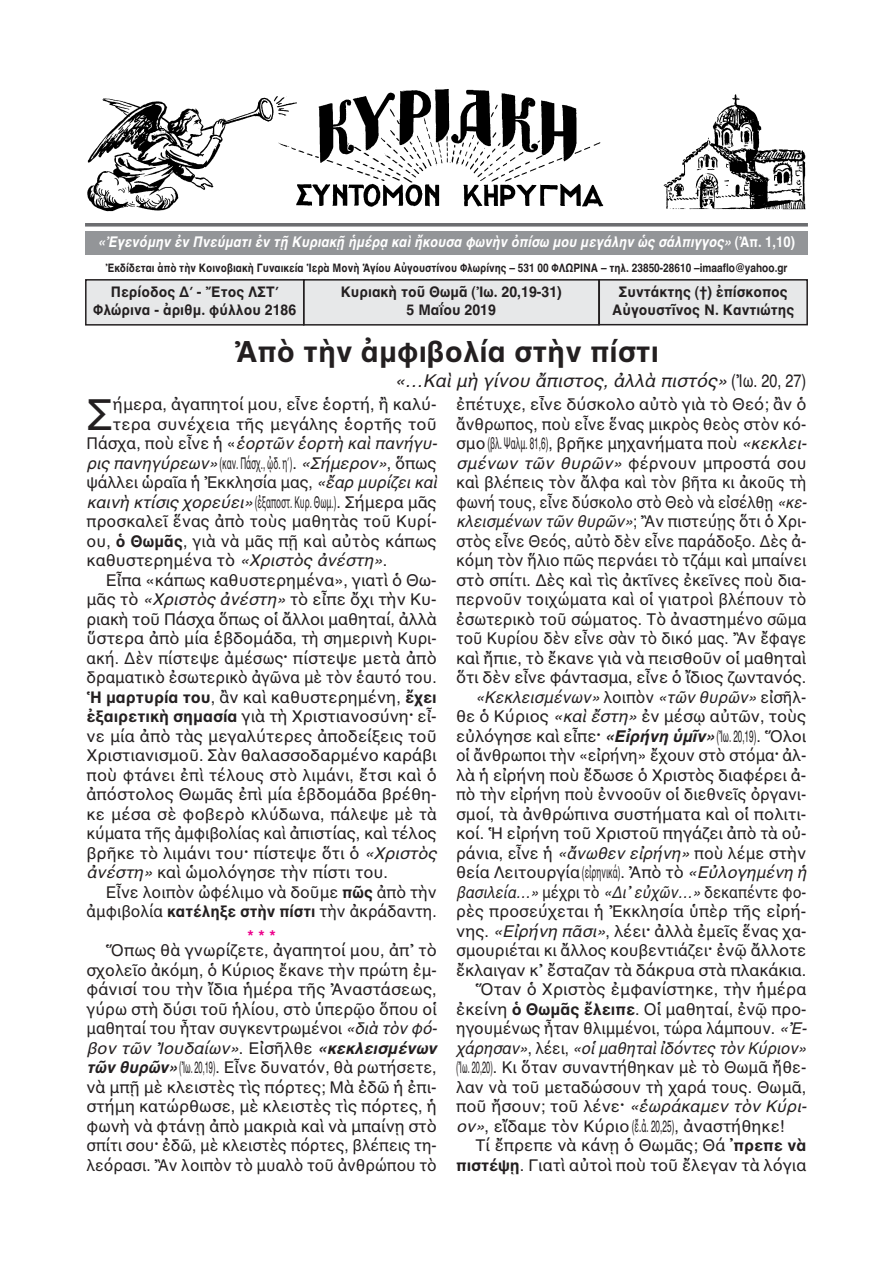
<style>
.page{position:relative;width:893px;height:1263px;background:#fff}
.page>*{position:absolute;margin:0;border:0;box-sizing:border-box;transform-origin:0 0}
.t1{font:43.5px "AL Helvetica";color:#231f20}
.t2{font:700 30px "AL Helvetica";color:#231f20}
.t3{font:italic 18px "AL Helvetica";color:#231f20}
.t4{font:16.5px/19.5px "AL Helvetica";color:#231f20;text-align:justify}
.t5{font:16.5px "AL Helvetica";color:#231f20;scale:.95 1}
.t6{font:italic 16.5px "AL Helvetica";color:#231f20}
.t7{font:italic 16.5px "AL Helvetica";color:#231f20;scale:.93 1}
.t8{font:16.5px "AL Helvetica";color:#231f20;scale:.93 1}
.t9{font:16.5px "AL Helvetica";color:#231f20;scale:.5 1}
.t10{font:16.5px "AL Helvetica";color:#231f20;scale:.45 1}
.t11{font:italic 16.5px "AL Helvetica";color:#231f20;scale:.88 1}
.t12{font:16.5px "AL Helvetica";color:#231f20;scale:.96 1}
.t13{font:16.5px "AL Helvetica";color:#231f20;scale:.9 1}
.t14{font:italic 16.5px "AL Helvetica";color:#231f20;scale:.95 1}
.t15{font:700 16.5px "AL Helvetica";color:#ed028c}
.t16{font:700 15px/18px "AL Helvetica";color:#231f20;text-align:center;scale:.95 1}
.t17{font:italic 700 15px "AL Helvetica";color:#fff;scale:.88 1}
.t18{font:700 12px "AL Helvetica";color:#231f20;scale:.85 1}
.s1{font-style:normal}
.s2{font-style:italic}
.s3{font-weight:700}
.s4{font-weight:700;font-style:italic}
.s5{font-weight:700;font-style:normal}
</style>
<div class="page">
<div style="left:304px;top:281px;width:294px;height:43px;background:#e7e8e9"></div>
<div style="left:303px;top:279px;width:297px;height:47px;border:2px solid #231f20"></div>
<div style="left:87px;top:281px;width:216px;height:43px;background:#e7e8e9"></div>
<div style="left:85px;top:279px;width:219px;height:47px;border:2px solid #231f20"></div>
<div style="left:600px;top:281px;width:206px;height:43px;background:#e7e8e9"></div>
<div style="left:598px;top:279px;width:210px;height:46px;border:2px solid #231f20"></div>
<svg style="left:85px;top:223px;width:723px;height:4px;background:#7b7c7f"></svg>
<div style="left:85px;top:231px;width:723px;height:23px;background:#939598"></div>
<img style="left:87px;top:89px;width:719px;height:123px">
<p class="t17" style="left:98px;top:233px;width:794px">«Ἐγενόμην ἐν Πνεύματι ἐν τῇ Κυριακῇ ἡμέρᾳ καὶ ἤκουσα φωνὴν ὀπίσω μου μεγάλην ὡς σάλπιγγος» <span class="s1">(Ἀπ. 1,10)</span></p>
<p class="t18" style="left:105px;top:261px;width:804px">Ἐκδίδεται ἀπὸ τὴν Κοινοβιακὴ Γυναικεία Ἱερὰ Μονὴ Ἁγίου Αὐγουστίνου Φλωρίνης – 531 00 ΦΛΩΡΙΝΑ – τηλ. 23850-28610 –imaaflo@yahoo.gr</p>
<p class="t16" style="left:93px;top:283px;width:215px">Περίοδος Δ΄ - Ἔτος ΛΣΤ΄<br>Φλώρινα - ἀριθμ. φύλλου 2186</p>
<p class="t16" style="left:612px;top:283px;width:193px">Συντάκτης (†) ἐπίσκοπος<br>Αὐγουστῖνος Ν. Καντιώτης</p>
<h2 class="t2" style="left:234px;top:334px;width:426px">Ἀπὸ τὴν ἀμφιβολία στὴν πίστι</h2>
<p class="t3" style="left:395px;top:370px;width:413px">«…Καὶ μὴ γίνου ἄπιστος, ἀλλὰ πιστός» <span class="s1">(Ἰω. 20, 27)</span></p>
<p class="t16" style="left:341px;top:283px;width:234px">Κυριακὴ τοῦ Θωμᾶ (Ἰω. 20,19-31)<br>5 Μαΐου 2019</p>
<h1 class="t1" style="left:87px;top:389px;width:28px">Σ</h1>
<p class="t4" style="left:113px;top:395px;width:325px">ήμερα, ἀγαπητοί μου, εἶνε ἑορτή, ἢ καλύ-</p>
<p class="t4" style="left:113px;top:414px;width:325px">τερα συνέχεια τῆς μεγάλης ἑορτῆς τοῦ</p>
<p class="t6" style="left:87px;top:434px;width:351px"><span class="s1">Πάσχα, ποὺ εἶνε ἡ «</span>ἑορτῶν ἑορτὴ καὶ πανήγυ-</p>
<p class="t6" style="left:87px;top:453px;width:352px">ρις πανηγύρεων»<span class="s1">(καν. Πάσχ., ᾠδ. η΄).</span> «Σήμερον»<span class="s1">, ὅπως</span></p>
<p class="t4" style="left:87px;top:473px;width:352px">ψάλλει ὡραῖα ἡ Ἐκκλησία μας, <span class="s2">«ἔαρ μυρίζει καὶ</span></p>
<p class="t9" style="left:87px;top:492px;width:702px"><span class="s2">καινὴ κτίσις χορεύει»</span>(ἐξαποστ. Κυρ. Θωμ.). Σήμερα μᾶς</p>
<p class="t4" style="left:87px;top:512px;width:352px">προσκαλεῖ ἕνας ἀπὸ τοὺς μαθητὰς τοῦ Κυρί-</p>
<p class="t4" style="left:87px;top:531px;width:352px">ου, <span class="s3">ὁ Θωμᾶς</span>, γιὰ νὰ μᾶς πῇ καὶ αὐτὸς κάπως</p>
<p class="t4" style="left:87px;top:551px;width:302px">καθυστερημένα τὸ <span class="s2">«Χριστὸς ἀνέστη»</span>.</p>
<p class="t4" style="left:106px;top:570px;width:332px">Εἶπα «κάπως καθυστερημένα», γιατὶ ὁ Θω-</p>
<p class="t4" style="left:87px;top:590px;width:352px">μᾶς τὸ <span class="s2">«Χριστὸς ἀνέστη»</span> τὸ εἶπε ὄχι τὴν Κυ-</p>
<p class="t4" style="left:87px;top:609px;width:352px">ριακὴ τοῦ Πάσχα ὅπως οἱ ἄλλοι μαθηταί, ἀλλὰ</p>
<p class="t4" style="left:87px;top:629px;width:352px">ὕστερα ἀπὸ μία ἑβδομάδα, τὴ σημερινὴ Κυρι-</p>
<p class="t5" style="left:87px;top:648px;width:370px">ακή. Δὲν πίστεψε ἀμέσως<span class="s3">·</span> πίστεψε μετὰ ἀπὸ</p>
<p class="t5" style="left:87px;top:668px;width:370px">δραματικὸ ἐσωτερικὸ ἀγῶνα μὲ τὸν ἑαυτό του.</p>
<p class="t4" style="left:87px;top:687px;width:352px"><span class="s3">Ἡ μαρτυρία του</span>, ἂν καὶ καθυστερημένη, <span class="s3">ἔχει</span></p>
<p class="t4" style="left:87px;top:707px;width:352px"><span class="s3">ἐξαιρετικὴ σημασία</span> γιὰ τὴ Χριστιανοσύνη<span class="s3">·</span> εἶ-</p>
<p class="t4" style="left:87px;top:726px;width:352px">νε μία ἀπὸ τὰς μεγαλύτερες ἀποδείξεις τοῦ</p>
<p class="t4" style="left:87px;top:746px;width:352px">Χριστιανισμοῦ. Σὰν θαλασσοδαρμένο καράβι</p>
<p class="t4" style="left:87px;top:765px;width:352px">ποὺ φτάνει ἐπὶ τέλους στὸ λιμάνι, ἔτσι καὶ ὁ</p>
<p class="t4" style="left:87px;top:785px;width:352px">ἀπόστολος Θωμᾶς ἐπὶ μία ἑβδομάδα βρέθη-</p>
<p class="t4" style="left:87px;top:804px;width:352px">κε μέσα σὲ φοβερὸ κλύδωνα, πάλεψε μὲ τὰ</p>
<p class="t12" style="left:87px;top:824px;width:366px">κύματα τῆς ἀμφιβολίας καὶ ἀπιστίας, καὶ τέλος</p>
<p class="t4" style="left:87px;top:843px;width:352px">βρῆκε τὸ λιμάνι του<span class="s3">·</span> πίστεψε ὅτι ὁ <span class="s2">«Χριστὸς</span></p>
<p class="t4" style="left:87px;top:863px;width:303px"><span class="s2">ἀνέστη»</span> καὶ ὡμολόγησε τὴν πίστι του.</p>
<p class="t4" style="left:106px;top:882px;width:332px">Εἶνε λοιπὸν ὠφέλιμο νὰ δοῦμε <span class="s3">πῶς</span> ἀπὸ τὴν</p>
<p class="t5" style="left:87px;top:902px;width:370px">ἀμφιβολία <span class="s3">κατέληξε στὴν πίστι</span> τὴν ἀκράδαντη.</p>
<p class="t15" style="left:248px;top:927px;width:30px">***</p>
<p class="t4" style="left:87px;top:941px;width:352px;text-indent:19px">Ὅπως θὰ γνωρίζετε, ἀγαπητοί μου, ἀπ᾽ τὸ σχολεῖο ἀκόμη, ὁ Κύριος ἔκανε τὴν πρώτη ἐμ&shy;φάνισί του τὴν ἴδια ἡμέρα τῆς Ἀναστάσεως, γύρω στὴ δύσι τοῦ ἡλίου, στὸ ὑπερῷο ὅπου οἱ μαθηταί του ἦταν συγκεντρωμένοι <span class="s2">«διὰ τὸν φό&shy;βον τῶν Ἰουδαίων»</span>. Εἰσῆλθε <span class="s4">«κεκλεισμένων τῶν θυρῶν»</span>(Ἰω. 20,19). Εἶνε δυνατόν, θὰ ρωτήσετε, νὰ μπῇ μὲ κλειστὲς τὶς πόρτες; Μὰ ἐδῶ ἡ ἐπι&shy;στήμη κατώρθωσε, μὲ κλειστὲς τὶς πόρτες, ἡ φωνὴ νὰ φτάνῃ ἀπὸ μακριὰ καὶ νὰ μπαίνῃ στὸ σπίτι σου<span class="s3">·</span> ἐδῶ, μὲ κλειστὲς πόρτες, βλέπεις τη&shy;λεόρασι. Ἂν λοιπὸν τὸ μυαλὸ τοῦ ἀνθρώπου τὸ</p>
<p class="t4" style="left:456px;top:395px;width:352px">ἐπέτυχε, εἶνε δύσκολο αὐτὸ γιὰ τὸ Θεό; ἂν ὁ</p>
<p class="t5" style="left:456px;top:414px;width:370px">ἄνθρωπος, ποὺ εἶνε ἕνας μικρὸς θεὸς στὸν κό-</p>
<p class="t4" style="left:456px;top:434px;width:351px">σμο(βλ. Ψαλμ. 81,6), βρῆκε μηχανήματα ποὺ <span class="s2">«κεκλει-</span></p>
<p class="t4" style="left:456px;top:453px;width:352px"><span class="s2">σμένων τῶν θυρῶν»</span> φέρνουν μπροστά σου</p>
<p class="t4" style="left:456px;top:473px;width:352px">καὶ βλέπεις τὸν ἄλφα καὶ τὸν βῆτα κι ἀκοῦς τὴ</p>
<p class="t13" style="left:456px;top:492px;width:390px">φωνή τους, εἶνε δύσκολο στὸ Θεὸ νὰ εἰσέλθῃ <span class="s2">«κε-</span></p>
<p class="t7" style="left:456px;top:512px;width:378px">κλεισμένων τῶν θυρῶν»<span class="s1">; Ἂν πιστεύῃς ὅτι ὁ Χρι-</span></p>
<p class="t8" style="left:456px;top:531px;width:378px">στὸς εἶνε Θεός, αὐτὸ δὲν εἶνε παράδοξο. Δὲς ἀ-</p>
<p class="t5" style="left:456px;top:551px;width:370px">κόμη τὸν ἥλιο πῶς περνάει τὸ τζάμι καὶ μπαίνει</p>
<p class="t4" style="left:456px;top:570px;width:352px">στὸ σπίτι. Δὲς καὶ τὶς ἀκτῖνες ἐκεῖνες ποὺ δια-</p>
<p class="t5" style="left:456px;top:590px;width:370px">περνοῦν τοιχώματα καὶ οἱ γιατροὶ βλέπουν τὸ</p>
<p class="t5" style="left:456px;top:609px;width:370px">ἐσωτερικὸ τοῦ σώματος. Τὸ ἀναστημένο σῶμα</p>
<p class="t8" style="left:456px;top:629px;width:378px">τοῦ Κυρίου δὲν εἶνε σὰν τὸ δικό μας. Ἂν ἔφαγε</p>
<p class="t4" style="left:456px;top:648px;width:352px">καὶ ἤπιε, τὸ ἔκανε γιὰ νὰ πεισθοῦν οἱ μαθηταὶ</p>
<p class="t4" style="left:456px;top:668px;width:352px">ὅτι δὲν εἶνε φάντασμα, εἶνε ὁ ἴδιος ζωντανός.</p>
<p class="t14" style="left:475px;top:687px;width:350px">«Κεκλεισμένων» <span class="s1">λοιπὸν</span> «τῶν θυρῶν» <span class="s1">εἰσῆλ-</span></p>
<p class="t4" style="left:456px;top:707px;width:352px">θε ὁ Κύριος <span class="s2">«καὶ ἔστη»</span> ἐν μέσῳ αὐτῶν, τοὺς</p>
<p class="t4" style="left:456px;top:726px;width:352px">εὐλόγησε καὶ εἶπε<span class="s3">·</span> <span class="s4">«Εἰρήνη ὑμῖν»</span>(Ἰω. 20,19). Ὅλοι</p>
<p class="t5" style="left:456px;top:746px;width:370px">οἱ ἄνθρωποι τὴν «εἰρήνη» ἔχουν στὸ στόμα<span class="s3">·</span> ἀλ-</p>
<p class="t4" style="left:456px;top:765px;width:352px">λὰ ἡ εἰρήνη ποὺ ἔδωσε ὁ Χριστὸς διαφέρει ἀ-</p>
<p class="t5" style="left:456px;top:785px;width:370px">πὸ τὴν εἰρήνη ποὺ ἐννοοῦν οἱ διεθνεῖς ὀργανι-</p>
<p class="t4" style="left:456px;top:804px;width:352px">σμοί, τὰ ἀνθρώπινα συστήματα καὶ οἱ πολιτι-</p>
<p class="t4" style="left:456px;top:824px;width:352px">κοί. Ἡ εἰρήνη τοῦ Χριστοῦ πηγάζει ἀπὸ τὰ οὐ-</p>
<p class="t4" style="left:456px;top:843px;width:352px">ράνια, εἶνε ἡ <span class="s2">«ἄνωθεν εἰρήνη»</span> ποὺ λέμε στὴν</p>
<p class="t4" style="left:456px;top:863px;width:352px">θεία Λειτουργία(εἰρηνικά). Ἀπὸ τὸ <span class="s2">«Εὐλογημένη ἡ</span></p>
<p class="t11" style="left:456px;top:882px;width:399px">βασιλεία…» <span class="s1">μέχρι τὸ</span> «Δι᾽ εὐχῶν…» <span class="s1">δεκαπέντε φο-</span></p>
<p class="t4" style="left:456px;top:902px;width:352px">ρὲς προσεύχεται ἡ Ἐκκλησία ὑπὲρ τῆς εἰρή-</p>
<p class="t4" style="left:456px;top:921px;width:352px">νης. <span class="s2">«Εἰρήνη πᾶσι»</span>, λέει<span class="s3">·</span> ἀλλὰ ἐμεῖς ἕνας χα-</p>
<p class="t4" style="left:456px;top:941px;width:352px">σμουριέται κι ἄλλος κουβεντιάζει<span class="s3">·</span> ἐνῷ ἄλλοτε</p>
<p class="t4" style="left:456px;top:960px;width:352px">ἔκλαιγαν κ᾽ ἔσταζαν τὰ δάκρυα στὰ πλακάκια.</p>
<p class="t4" style="left:475px;top:980px;width:332px">Ὅταν ὁ Χριστὸς ἐμφανίστηκε, τὴν ἡμέρα</p>
<p class="t4" style="left:456px;top:999px;width:352px">ἐκείνη <span class="s3">ὁ Θωμᾶς ἔλειπε</span>. Οἱ μαθηταί, ἐνῷ προ-</p>
<p class="t5" style="left:456px;top:1019px;width:369px">ηγουμένως ἦταν θλιμμένοι, τώρα λάμπουν. <span class="s2">«Ἐ-</span></p>
<p class="t7" style="left:456px;top:1038px;width:378px">χάρησαν»<span class="s1">, λέει,</span> «οἱ μαθηταὶ ἰδόντες τὸν Κύριον»</p>
<p class="t10" style="left:456px;top:1058px;width:780px">(Ἰω. 20,20). Κι ὅταν συναντήθηκαν μὲ τὸ Θωμᾶ ἤθε-</p>
<p class="t4" style="left:456px;top:1077px;width:352px">λαν νὰ τοῦ μεταδώσουν τὴ χαρά τους. Θωμᾶ,</p>
<p class="t6" style="left:456px;top:1097px;width:351px"><span class="s1">ποῦ ἤσουν; τοῦ λένε</span><span class="s5">·</span> «ἑωράκαμεν τὸν Κύρι-</p>
<p class="t4" style="left:456px;top:1116px;width:330px"><span class="s2">ον»</span>, εἴδαμε τὸν Κύριο(ἔ.ἀ. 20,25), ἀναστήθηκε!</p>
<p class="t4" style="left:475px;top:1136px;width:332px">Τί ἔπρεπε νὰ κάνῃ ὁ Θωμᾶς; Θά <span class="s3">᾽πρεπε νὰ</span></p>
<p class="t4" style="left:456px;top:1155px;width:352px"><span class="s3">πιστέψῃ</span>. Γιατὶ αὐτοὶ ποὺ τοῦ ἔλεγαν τὰ λόγια</p>
</div>
